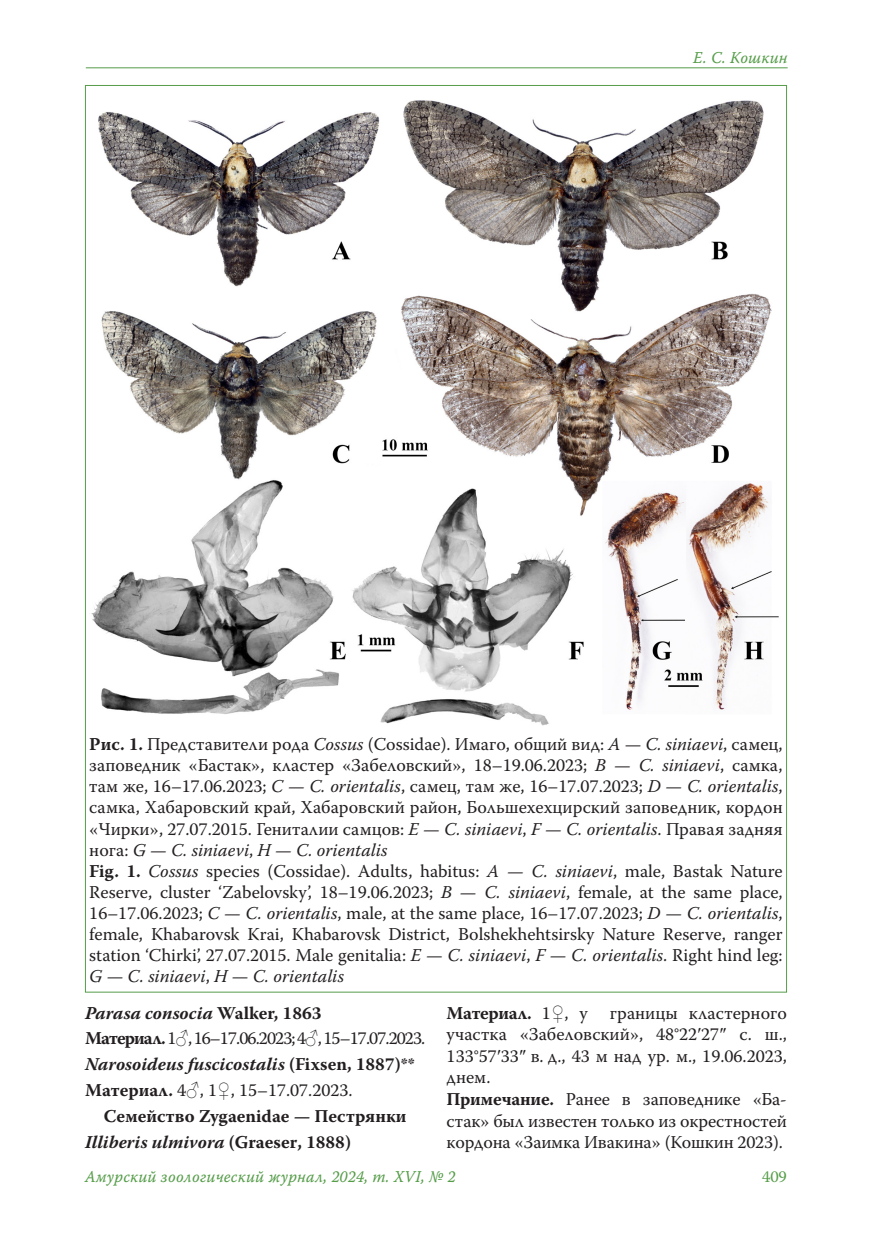
<style>
.page{position:relative;width:872px;height:1234px;background:#fff}
.page>*{position:absolute;margin:0;border:0;box-sizing:border-box;transform-origin:0 0}
.t1{font:18px/21px "Warnock Pro";color:#231f20;text-align:justify}
.t2{font:italic 700 18px "Warnock Pro";color:#231f20}
.t3{font:18px "Warnock Pro";letter-spacing:-.05em;color:#231f20}
.t4{font:700 18px "Warnock Pro";color:#231f20}
.colon_left{font:16.5px "Warnock Pro It Capt";letter-spacing:.01em;color:#559d49;scale:.95 1}
.t5{font:16.5px "Warnock Pro";color:#559d49}
.s1{font-weight:700}
.s2{font-style:italic}
.s3{font-style:normal}
.s4{font-family:"Times New Roman"}
</style>
<div class="page">
<img style="left:91px;top:100px;width:688px;height:626px">
<hr style="left:86px;top:67px;width:701px;height:1px;background:#559d49">
<p class="colon_left" style="left:693px;top:48px;width:101px">Е. С. Кошкин</p>
<p class="t1" style="left:89px;top:733px;width:695px"><span class="s1">Рис. 1.</span> Представители рода <span class="s2">Cossus</span> (Cossidae). Имаго, общий вид: <span class="s2">A</span> — <span class="s2">C. siniaevi</span>, самец, заповедник «Бастак», кластер «Забеловский», 18–19.06.2023; <span class="s2">B</span> — <span class="s2">C. siniaevi</span>, самка, там же, 16–17.06.2023; <span class="s2">C</span> — <span class="s2">C. orientalis</span>, самец, там же, 16–17.07.2023; <span class="s2">D</span> — <span class="s2">C. orientalis</span>, самка, Хабаровский край, Хабаровский район, Большехехцирский заповедник, кордон «Чирки», 27.07.2015. Гениталии самцов: <span class="s2">E</span> — <span class="s2">C. siniaevi</span>, <span class="s2">F</span> — <span class="s2">C. orientalis</span>. Правая задняя нога: <span class="s2">G</span> — <span class="s2">C. siniaevi</span>, <span class="s2">H</span> — <span class="s2">C. orientalis</span></p>
<p class="t1" style="left:89px;top:859px;width:695px"><span class="s1">Fig. 1.</span> <span class="s2">Cossus</span> species (Cossidae). Adults, habitus: <span class="s2">A</span> — <span class="s2">C. siniaevi</span>, male, Bastak Nature Reserve, cluster ‘Zabelovsky’, 18–19.06.2023; <span class="s2">B</span> — <span class="s2">C. siniaevi</span>, female, at the same place, 16–17.06.2023; <span class="s2">C</span> — <span class="s2">C. orientalis</span>, male, at the same place, 16–17.07.2023; <span class="s2">D</span> — <span class="s2">C. orientalis</span>, female, Khabarovsk Krai, Khabarovsk District, Bolshekhehtsirsky Nature Reserve, ranger station ‘Chirki’, 27.07.2015. Male genitalia: <span class="s2">E</span> — <span class="s2">C. siniaevi</span>, <span class="s2">F</span> — <span class="s2">C. orientalis</span>. Right hind leg:<br><span class="s2">G</span> — <span class="s2">C. siniaevi</span>, <span class="s2">H</span> — <span class="s2">C. orientalis</span></p>
<p class="t2" style="left:85px;top:1001px;width:238px">Parasa consocia <span class="s3">Walker, 1863</span></p>
<p class="t3" style="left:85px;top:1027px;width:342px"><span class="s1">Материал.</span> 1<span class="s4">♂</span>, 16–17.06.2023; 4<span class="s4">♂</span>, 15–17.07.2023.</p>
<p class="t2" style="left:85px;top:1053px;width:331px">Narosoideus fuscicostalis <span class="s3">(Fixsen, 1887)**</span></p>
<p class="t1" style="left:85px;top:1079px;width:269px"><span class="s1">Материал.</span> 4<span class="s4">♂</span>, 1<span class="s4">♀</span>, 15–17.07.2023.</p>
<p class="t4" style="left:104px;top:1104px;width:304px">Семейство Zygaenidae — Пестрянки</p>
<p class="t2" style="left:85px;top:1130px;width:267px">Illiberis ulmivora <span class="s3">(Graeser, 1888)</span></p>
<p class="t1" style="left:446px;top:1001px;width:342px;line-height:21.6px"><span class="s1">Материал.</span> 1<span class="s4">♀</span>, у границы кластерного участка «Забеловский», 48°22<span class="s4">ʹ</span>27<span class="s4">″</span> с. ш., 133°57<span class="s4">ʹ</span>33<span class="s4">″</span> в. д., 43 м над ур. м., 19.06.2023, днем.</p>
<p class="t1" style="left:446px;top:1087px;width:342px;line-height:21.6px"><span class="s1">Примечание.</span> Ранее в заповеднике «Ба&shy;стак» был известен только из окрестностей кордона «Заимка Ивакина» (Кошкин 2023).</p>
<p class="colon_left" style="left:85px;top:1166px;width:392px">Амурский зоологический журнал, 2024, т. XVI, № 2</p>
<p class="t5" style="left:762px;top:1166px;width:26px">409</p>
</div>
